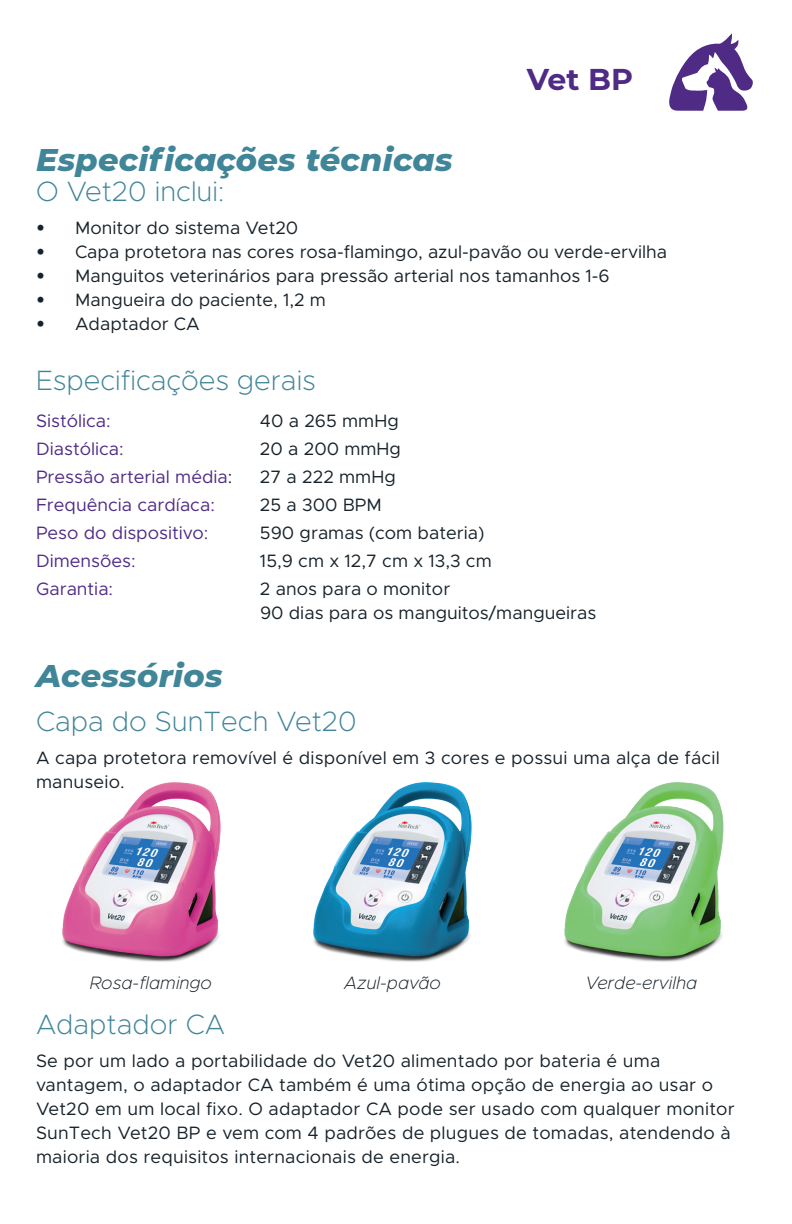
<style>
.page{position:relative;width:792px;height:1224px;background:#fff}
.page>*{position:absolute;margin:0;border:0;box-sizing:border-box;transform-origin:0 0}
.t1{font:italic 800 32px "Montserrat";letter-spacing:.01em;color:#408598}
.t2{font:700 30px "Montserrat";color:#4f2b86}
.t3{font:200 28px "Metropolis";color:#408598}
.t4{font:18px/24px "Metropolis";letter-spacing:.01em;color:#17222a}
.t5{font:18px "Metropolis";color:#4f2b86}
.t6{font:italic 200 18px "Metropolis";color:#17222a}
.s1{font-family:"Arial";font-weight:900}
.s2{color:#17222a}
</style>
<div class="page">
<img style="left:62px;top:782px;width:159px;height:180px">
<img style="left:313px;top:782px;width:159px;height:180px">
<img style="left:564px;top:782px;width:160px;height:180px">
<svg style="left:669px;top:33px;width:84px;height:78px"></svg>
<h2 class="t2" style="left:527px;top:58px;width:108px">Vet BP</h2>
<h1 class="t1" style="left:36px;top:136px;width:418px">Especificações técnicas</h1>
<h3 class="t3" style="left:36px;top:174px;width:190px">O Vet20 inclui:</h3>
<p class="t4" style="left:36px;top:216px;width:264px"><span class="s1">•</span> Monitor do sistema Vet20</p>
<p class="t4" style="left:36px;top:240px;width:633px"><span class="s1">•</span> Capa protetora nas cores rosa-flamingo, azul-pavão ou verde-ervilha</p>
<p class="t4" style="left:36px;top:264px;width:575px"><span class="s1">•</span> Manguitos veterinários para pressão arterial nos tamanhos 1-6</p>
<p class="t4" style="left:36px;top:288px;width:292px"><span class="s1">•</span> Mangueira do paciente, 1,2 m</p>
<p class="t4" style="left:36px;top:312px;width:165px"><span class="s1">•</span> Adaptador CA</p>
<h3 class="t3" style="left:36px;top:363px;width:281px">Especificações gerais</h3>
<p class="t5" style="left:36px;top:410px;width:76px">Sistólica:</p>
<p class="t4" style="left:260px;top:409px;width:140px">40 a 265 mmHg</p>
<p class="t5" style="left:36px;top:438px;width:89px">Diastólica:</p>
<p class="t4" style="left:260px;top:437px;width:142px">20 a 200 mmHg</p>
<p class="t5" style="left:36px;top:466px;width:198px">Pressão arterial média<span class="s2">:</span></p>
<p class="t4" style="left:260px;top:465px;width:137px">27 a 222 mmHg</p>
<p class="t5" style="left:36px;top:494px;width:180px">Frequência cardíaca:</p>
<p class="t4" style="left:260px;top:493px;width:123px">25 a 300 BPM</p>
<p class="t5" style="left:36px;top:522px;width:174px">Peso do dispositivo:</p>
<p class="t4" style="left:260px;top:521px;width:226px">590 gramas (com bateria)</p>
<p class="t5" style="left:36px;top:550px;width:101px">Dimensões:</p>
<p class="t4" style="left:260px;top:549px;width:233px">15,9 cm x 12,7 cm x 13,3 cm</p>
<p class="t5" style="left:36px;top:578px;width:79px">Garantia:</p>
<p class="t4" style="left:260px;top:577px;width:338px">2 anos para o monitor<br>90 dias para os manguitos/mangueiras</p>
<h1 class="t1" style="left:36px;top:652px;width:188px">Acessórios</h1>
<h3 class="t3" style="left:36px;top:704px;width:322px">Capa do SunTech Vet20</h3>
<p class="t4" style="left:36px;top:746px;width:685px">A capa protetora removível é disponível em 3 cores e possui uma alça de fácil manuseio.</p>
<p class="t6" style="left:90px;top:972px;width:124px">Rosa-flamingo</p>
<p class="t6" style="left:344px;top:972px;width:98px">Azul-pavão</p>
<p class="t6" style="left:586px;top:972px;width:113px">Verde-ervilha</p>
<h3 class="t3" style="left:36px;top:1007px;width:191px">Adaptador CA</h3>
<p class="t4" style="left:36px;top:1049px;width:700px">Se por um lado a portabilidade do Vet20 alimentado por bateria é uma vantagem, o adaptador CA também é uma ótima opção de energia ao usar o Vet20 em um local fixo. O adaptador CA pode ser usado com qualquer monitor SunTech Vet20 BP e vem com 4 padrões de plugues de tomadas, atendendo à maioria dos requisitos internacionais de energia.</p>
</div>
